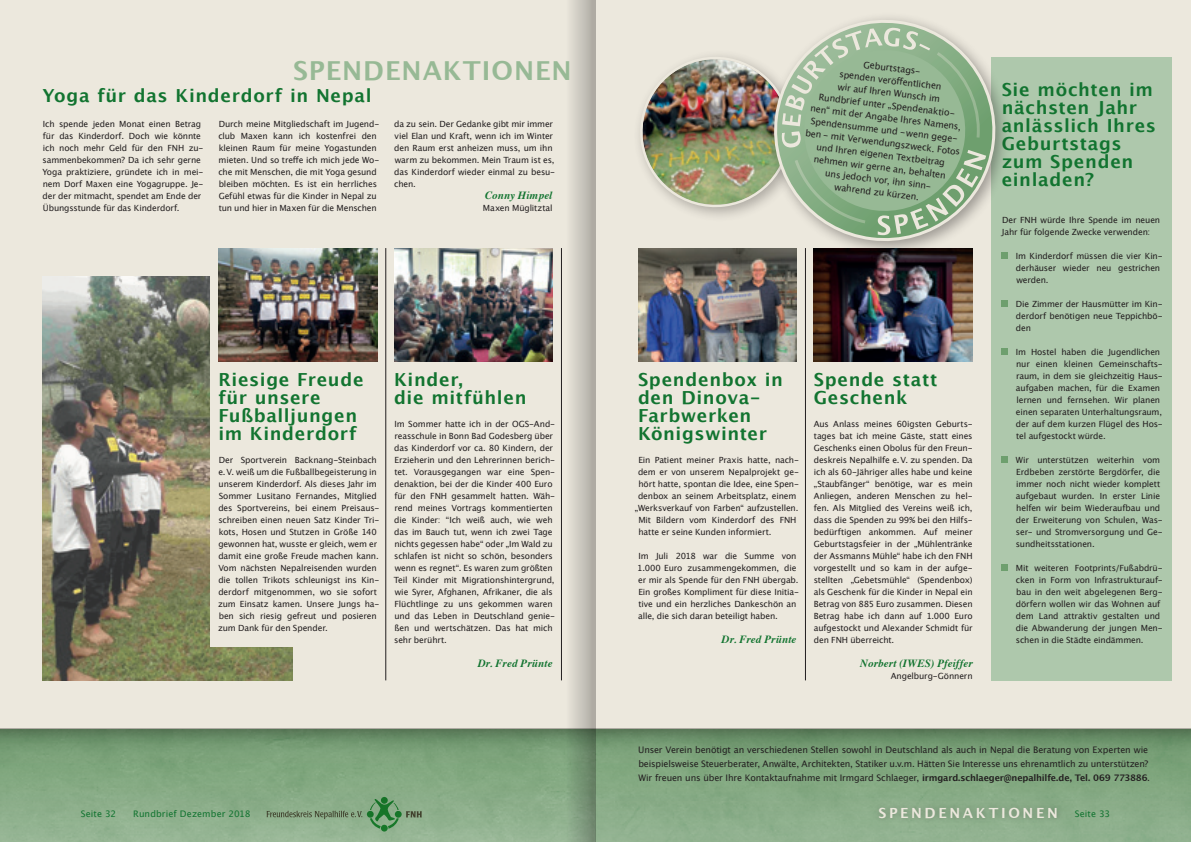
<style>
.page{position:relative;width:1191px;height:842px;background:#fff}
.page>*{position:absolute;margin:0;border:0;box-sizing:border-box;transform-origin:0 0}
.t1{font:700 26.2px "Lucida Grande";letter-spacing:.035em;color:#97b995}
.t2{font:700 18px/18px "Lucida Grande";letter-spacing:.035em;color:#127430}
.t3{font:700 14px "Lucida Grande";letter-spacing:.19em;color:#ece8dd}
.t4{font:italic 700 11px "Times";letter-spacing:.01em;color:#127430}
.t5{font:9.1px/12.5px "Lucida Grande";color:#231f20;text-align:center}
.t6{font:9px/14px "Lucida Grande";letter-spacing:-.02em;color:#231f20}
.t7{font:9px "Lucida Grande";letter-spacing:.01em;color:#127430}
.t8{font:8.5px/12px "Lucida Grande";letter-spacing:-.015em;color:#231f20}
.s1{font-weight:700}
</style>
<div class="page">
<img style="left:0;top:764px;width:565px;height:78px">
<div style="left:595px;top:0;width:596px;height:842px;background:#88ab86"></div>
<svg style="left:266px;top:797px;width:156px;height:34px;background:#81a580"></svg>
<div style="left:0;top:0;width:1191px;height:729px;background:#ece8dd"></div>
<svg style="left:0;top:729px;width:1191px;height:35px;fill:#759b74"></svg>
<img style="left:43px;top:276px;width:249px;height:404px">
<div style="left:991px;top:57px;width:180px;height:623px;background:#aec8ac"></div>
<div style="left:210px;top:229px;width:385px;height:418px;background:#ece8dd"></div>
<img style="left:638px;top:248px;width:159px;height:113px">
<hr style="left:805px;top:248px;width:1px;height:432px;background:#231f20">
<svg style="left:565px;top:0;width:30px;height:842px"></svg>
<img style="left:218px;top:248px;width:159px;height:113px">
<img style="left:814px;top:258px;width:158px;height:103px">
<img style="left:394px;top:248px;width:159px;height:113px">
<div style="left:1001px;top:252px;width:7px;height:7px;background:#6e9f6e"></div>
<div style="left:1001px;top:300px;width:7px;height:7px;background:#6e9f6e"></div>
<div style="left:1001px;top:348px;width:7px;height:7px;background:#6e9f6e"></div>
<div style="left:1001px;top:456px;width:7px;height:7px;background:#6e9f6e"></div>
<div style="left:1001px;top:564px;width:7px;height:7px;background:#6e9f6e"></div>
<div style="left:765px;top:11px;width:246px;height:247px;background:#231f20;opacity:.4"></div>
<svg style="left:765px;top:11px;width:238px;height:235px"></svg>
<hr style="left:385px;top:248px;width:1px;height:432px;background:#231f20">
<hr style="left:561px;top:248px;width:1px;height:432px;background:#231f20">
<img style="left:639px;top:28px;width:347px;height:207px">
<h1 class="t1" style="left:293px;top:50px;width:280px">SPENDENAKTIONEN</h1>
<p class="t5" style="left:815px;top:52px;width:157px;rotate:7deg">Geburtstags-<br>spenden veröff entlichen<br>wir auf Ihren Wunsch im<br>Rundbrief unter „Spendenaktio&shy;nen“ mit der Angabe Ihres Namens,<br>Spendensumme und -wenn gege&shy;ben - mit Verwendungszweck. Fotos und Ihren eigenen Textbeitrag nehmen wir gerne an, behalten<br>uns jedoch vor, ihn sinn-<br>wahrend zu kürzen.</p>
<h2 class="t2" style="left:43px;top:86px;width:330px">Yoga für das Kinderdorf in Nepal</h2>
<p class="t8" style="left:218px;top:118px;width:162px">Durch meine Mitgliedschaft im Jugend&shy;club Maxen kann ich kostenfrei den kleinen Raum für meine Yogastunden mieten. Und so treffe ich mich jede Wo&shy;che mit Menschen, die mit Yoga gesund bleiben möchten. Es ist ein herrliches Gefühl etwas für die Kinder in Nepal zu tun und hier in Maxen für die Menschen</p>
<p class="t8" style="left:394px;top:118px;width:162px">da zu sein. Der Gedanke gibt mir immer viel Elan und Kraft, wenn ich im Winter den Raum erst anheizen muss, um ihn warm zu bekommen. Mein Traum ist es, das Kinderdorf wieder einmal zu besu&shy;chen.</p>
<p class="t4" style="left:485px;top:184px;width:69px">Conny Himpel</p>
<p class="t8" style="left:483px;top:202px;width:71px">Maxen Müglitztal</p>
<p class="t8" style="left:42px;top:118px;width:163px">Ich spende jeden Monat einen Betrag für das Kinderdorf. Doch wie könnte ich noch mehr Geld für den FNH zu&shy;sammenbekommen? Da ich sehr gerne Yoga praktiziere, gründete ich in mei&shy;nem Dorf Maxen eine Yogagruppe. Je&shy;der der mitmacht, spendet am Ende der Übungsstunde für das Kinderdorf.</p>
<h2 class="t2" style="left:218px;top:371px;width:147px">Riesige Freude für unsere<br>Fußballjungen im Kinderdorf</h2>
<p class="t8" style="left:218px;top:454px;width:163px">Der Sportverein Backnang-Steinbach e.V. weiß um die Fußballbegeisterung in unserem Kinderdorf. Als dieses Jahr im Sommer Lusitano Fernandes, Mitglied des Sportvereins, bei einem Preisaus&shy;schreiben einen neuen Satz Kinder Tri&shy;kots, Hosen und Stutzen in Größe 140 gewonnen hat, wusste er gleich, wem er damit eine große Freude machen kann.<br>Vom nächsten Nepalreisenden wurden die tollen Trikots schleunigst ins Kin&shy;derdorf mitgenommen, wo sie sofort zum Einsatz kamen. Unsere Jungs ha&shy;ben sich riesig gefreut und posieren zum Dank für den Spender.</p>
<h2 class="t2" style="left:394px;top:371px;width:134px">Kinder,<br>die mitfühlen</h2>
<h2 class="t2" style="left:814px;top:371px;width:125px">Spende statt<br>Geschenk</h2>
<h2 class="t2" style="left:638px;top:371px;width:146px">Spendenbox in den Dinova-<br>Farbwerken<br>Königswinter</h2>
<p class="t8" style="left:394px;top:418px;width:163px">Im Sommer hatte ich in der OGS-And&shy;reasschule in Bonn Bad Godesberg über das Kinderdorf vor ca. 80 Kindern, der Erzieherin und den Lehrerinnen berich&shy;tet. Vorausgegangen war eine Spen&shy;denaktion, bei der die Kinder 400 Euro für den FNH gesammelt hatten. Wäh&shy;rend meines Vortrags kommentierten die Kinder: “Ich weiß auch, wie weh das im Bauch tut, wenn ich zwei Tage nichts gegessen habe“ oder „Im Wald zu schlafen ist nicht so schön, besonders wenn es regnet“. Es waren zum größten Teil Kinder mit Migrationshintergrund, wie Syrer, Afghanen, Afrikaner, die als Flüchtlinge zu uns gekommen waren und das Leben in Deutschland genie&shy;ßen und wertschätzen. Das hat mich sehr berührt.</p>
<p class="t4" style="left:478px;top:652px;width:76px">Dr. Fred Prünte</p>
<p class="t8" style="left:814px;top:418px;width:160px;text-align:justify">Aus Anlass meines 60igsten Geburts&shy;tages bat ich meine Gäste, statt eines Geschenks einen Obolus für den Freun&shy;deskreis Nepalhilfe e.V. zu spenden. Da ich als 60-Jähriger alles habe und keine „Staubfänger“ benötige, war es mein Anliegen, anderen Menschen zu hel&shy;fen. Als Mitglied des Vereins weiß ich, dass die Spenden zu 99% bei den Hilfs&shy;bedürftigen ankommen. Auf meiner Geburtstagsfeier in der „Mühlentränke der Assmanns Mühle“ habe ich den FNH vorgestellt und so kam in der aufge&shy;stellten „Gebetsmühle“ (Spendenbox) als Geschenk für die Kinder in Nepal ein Betrag von 885 Euro zusammen. Diesen Betrag habe ich dann auf 1.000 Euro aufgestockt und Alexander Schmidt für den FNH überreicht.</p>
<p class="t4" style="left:860px;top:652px;width:114px">Norbert (IWES) Pfeiffer</p>
<p class="t8" style="left:890px;top:670px;width:83px">Angelburg-Gönnern</p>
<p class="t8" style="left:638px;top:454px;width:162px">Ein Patient meiner Praxis hatte, nach-</p>
<p class="t8" style="left:638px;top:466px;width:162px">dem er von unserem Nepalprojekt ge-</p>
<p class="t8" style="left:638px;top:478px;width:162px">hört hatte, spontan die Idee, eine Spen-</p>
<p class="t8" style="left:638px;top:490px;width:160px">denbox an seinem Arbeitsplatz, einem</p>
<p class="t8" style="left:635px;top:502px;width:165px">„Werksverkauf von Farben“ aufzustellen.</p>
<p class="t8" style="left:638px;top:514px;width:160px">Mit Bildern vom Kinderdorf des FNH</p>
<p class="t8" style="left:638px;top:526px;width:134px">hatte er seine Kunden informiert.</p>
<p class="t8" style="left:637px;top:550px;width:163px">Im Juli 2018 war die Summe von 1.000 Euro zusammengekommen, die er mir als Spende für den FNH übergab.<br>Ein großes Kompliment für diese Initia&shy;tive und ein herzliches Dankeschön an alle, die sich daran beteiligt haben.</p>
<p class="t4" style="left:721px;top:628px;width:76px">Dr. Fred Prünte</p>
<h2 class="t2" style="left:1001px;top:80px;width:156px">Sie möchten im nächsten Jahr anlässlich Ihres<br>Geburtstags zum Spenden einladen?</h2>
<p class="t8" style="left:1002px;top:214px;width:160px">Der FNH würde Ihre Spende im neuen<br>Jahr für folgende Zwecke verwenden:</p>
<p class="t8" style="left:1016px;top:250px;width:148px">Im Kinderdorf müssen die vier Kin&shy;derhäuser wieder neu gestrichen werden.</p>
<p class="t8" style="left:1016px;top:298px;width:148px;text-align:justify">Die Zimmer der Hausmütter im Kin&shy;derdorf benötigen neue Teppichbö&shy;den</p>
<p class="t8" style="left:1016px;top:346px;width:148px">Im Hostel haben die Jugendlichen nur einen kleinen Gemeinschafts&shy;raum, in dem sie gleichzeitig Haus&shy;aufgaben machen, für die Examen lernen und fernsehen. Wir planen einen separaten Unterhaltungsraum, der auf dem kurzen Flügel des Hos&shy;tel aufgestockt würde.</p>
<p class="t8" style="left:1016px;top:454px;width:148px">Wir unterstützen weiterhin vom<br>Erdbeben zerstörte Bergdörfer, die immer noch nicht wieder komplett aufgebaut wurden. In erster Linie helfen wir beim Wiederaufbau und der Erweiterung von Schulen, Was&shy;ser- und Stromversorgung und Ge&shy;sundheitsstationen.</p>
<p class="t8" style="left:1016px;top:562px;width:148px">Mit weiteren Footprints/Fußabdrü&shy;cken in Form von Infrastrukturauf&shy;bau in den weit abgelegenen Berg&shy;dörfern wollen wir das Wohnen auf dem Land attraktiv gestalten und die Abwanderung der jungen Men&shy;schen in die Städte eindämmen.</p>
<p class="t6" style="left:638px;top:743px;width:513px">Unser Verein benötigt an verschiedenen Stellen sowohl in Deutschland als auch in Nepal die Beratung von Experten wie beispielsweise Steuerberater, Anwälte, Architekten, Statiker u.v.m. Hätten Sie Interesse uns ehrenamtlich zu unterstützen?<br>Wir freuen uns über Ihre Kontaktaufnahme mit Irmgard Schlaeger, <span class="s1">irmgard.schlaeger@nepalhilfe.de, Tel. 069 773886</span>.</p>
<h3 class="t3" style="left:878px;top:802px;width:181px">SPENDENAKTIONEN</h3>
<p class="t7" style="left:81px;top:809px;width:37px">Seite 32</p>
<p class="t7" style="left:133px;top:809px;width:119px">Rundbrief Dezember 2018</p>
<p class="t7" style="left:1074px;top:809px;width:37px">Seite 33</p>
</div>
